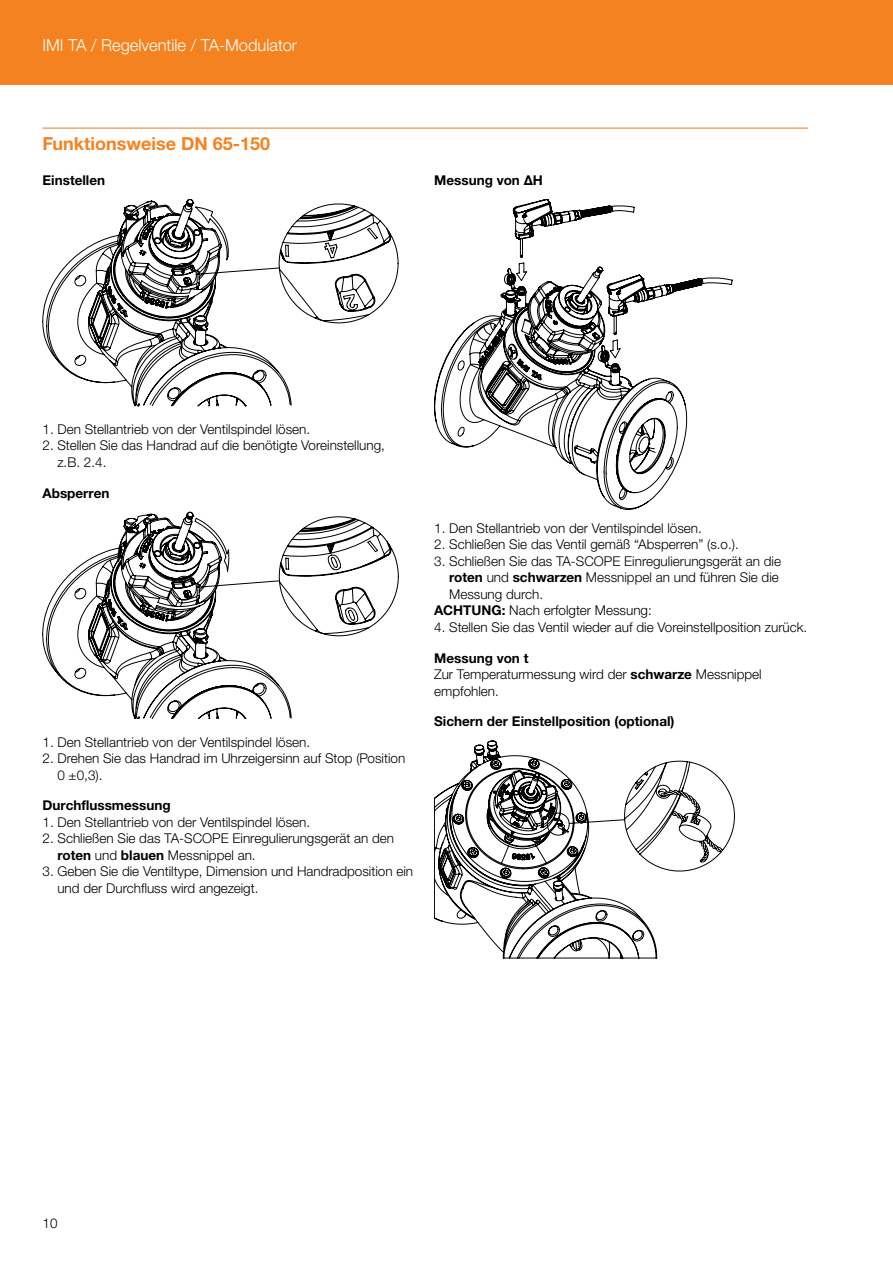
<style>
.page{position:relative;width:893px;height:1263px;background:#fff}
.page>*{position:absolute;margin:0;border:0;box-sizing:border-box;transform-origin:0 0}
.t1{font:700 18px "Helvetica Neue LTW1 G";color:#f58220}
.t2{font:300 16.5px "Helvetica Neue LTW1 G";color:#fff}
.t3{font:300 13.5px/16.5px "Helvetica Neue LTW1 G";color:#000}
.t4{font:700 13.5px "Helvetica Neue LTW1 G";color:#000}
.s1{font-weight:700}
</style>
<div class="page">
<div style="left:0;top:0;width:893px;height:85px;background:#f58220"></div>
<hr style="left:43px;top:128px;width:765px;height:1px;background:#f58220">
<svg style="left:43px;top:199px;width:355px;height:207px"></svg>
<svg style="left:43px;top:512px;width:355px;height:207px"></svg>
<svg style="left:434px;top:199px;width:298px;height:311px"></svg>
<svg style="left:434px;top:741px;width:300px;height:217px"></svg>
<p class="t2" style="left:43px;top:35px;width:256px">IMI TA / Regelventile / TA-Modulator</p>
<h1 class="t1" style="left:43px;top:132px;width:229px">Funktionsweise DN 65-150</h1>
<p class="t4" style="left:43px;top:172px;width:64px">Einstellen</p>
<p class="t4" style="left:434px;top:172px;width:110px">Messung von ΔH</p>
<p class="t3" style="left:43px;top:421px;width:269px">1. Den Stellantrieb von der Ventilspindel lösen.</p>
<p class="t3" style="left:57px;top:437px;width:329px;text-indent:-15px">2. Stellen Sie das Handrad auf die benötigte Voreinstellung, z.B. 2.4.</p>
<p class="t4" style="left:43px;top:484px;width:68px">Absperren</p>
<p class="t3" style="left:43px;top:734px;width:269px">1. Den Stellantrieb von der Ventilspindel lösen.</p>
<p class="t3" style="left:57px;top:750px;width:349px;text-indent:-15px">2. Drehen Sie das Handrad im Uhrzeigersinn auf Stop (Position<br>0 ±0,3).</p>
<p class="t4" style="left:43px;top:797px;width:130px">Durchflussmessung</p>
<p class="t3" style="left:43px;top:814px;width:269px">1. Den Stellantrieb von der Ventilspindel lösen.</p>
<p class="t3" style="left:57px;top:830px;width:338px;text-indent:-15px">2. Schließen Sie das TA-SCOPE Einregulierungsgerät an den <span class="s1">roten</span> und <span class="s1">blauen</span> Messnippel an.</p>
<p class="t3" style="left:57px;top:863px;width:357px;text-indent:-15px">3. Geben Sie die Ventiltype, Dimension und Handradposition ein und der Durchfluss wird angezeigt.</p>
<p class="t3" style="left:434px;top:520px;width:269px">1. Den Stellantrieb von der Ventilspindel lösen.</p>
<p class="t3" style="left:434px;top:536px;width:306px">2. Schließen Sie das Ventil gemäß “Absperren” (s.o.).</p>
<p class="t3" style="left:434px;top:553px;width:348px">3. Schließen Sie das TA-SCOPE Einregulierungsgerät an die</p>
<p class="t3" style="left:449px;top:569px;width:331px"><span class="s1">roten</span> und <span class="s1">schwarzen</span> Messnippel an und führen Sie die</p>
<p class="t3" style="left:449px;top:586px;width:96px">Messung durch.</p>
<p class="t3" style="left:434px;top:602px;width:219px"><span class="s1">ACHTUNG:</span> Nach erfolgter Messung:</p>
<p class="t3" style="left:434px;top:619px;width:375px">4. Stellen Sie das Ventil wieder auf die Voreinstellposition zurück.</p>
<p class="t3" style="left:434px;top:650px;width:329px"><span class="s1">Messung von t<br></span>Zur Temperaturmessung wird der <span class="s1">schwarze</span> Messnippel empfohlen.</p>
<p class="t4" style="left:434px;top:713px;width:242px">Sichern der Einstellposition (optional)</p>
<p class="t3" style="left:43px;top:1215px;width:17px">10</p>
</div>
